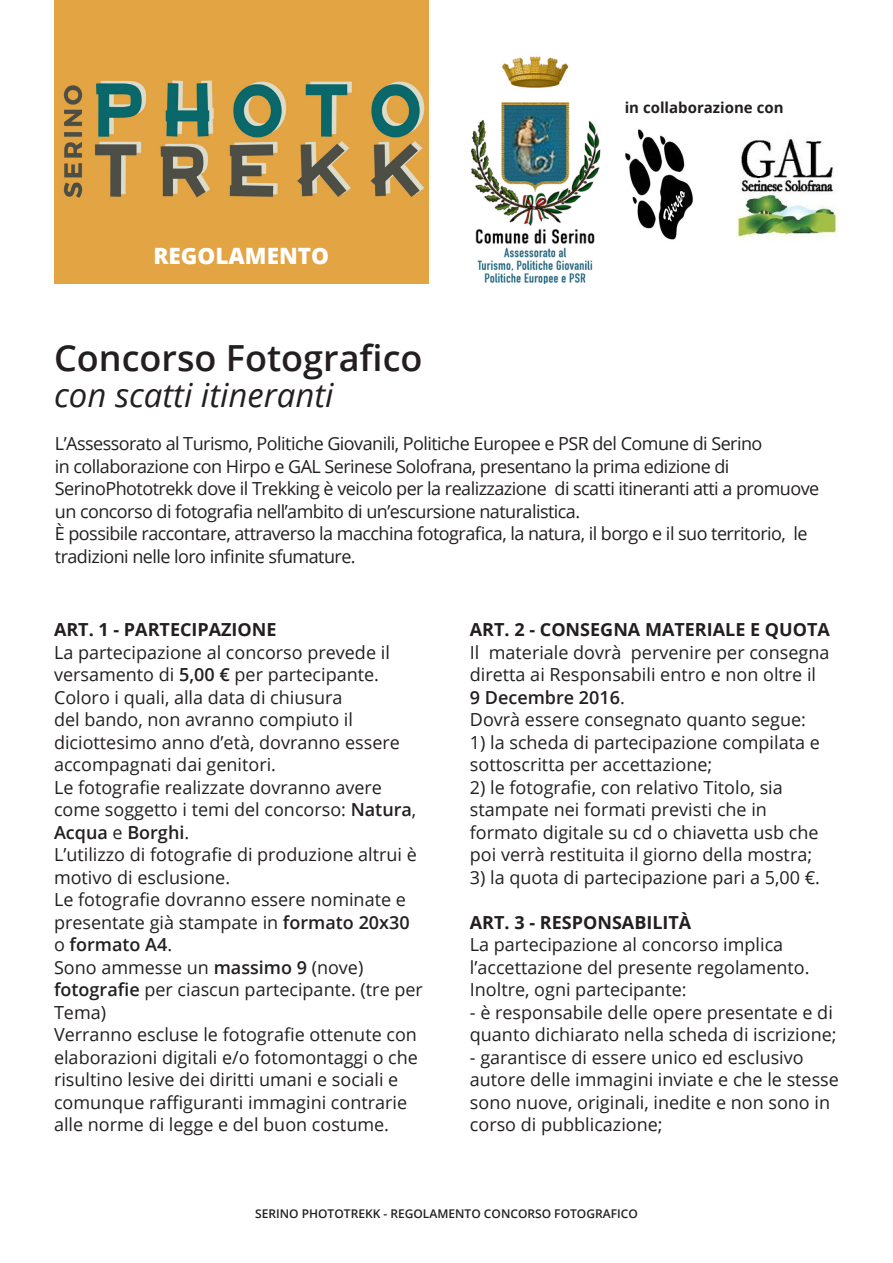
<style>
.page{position:relative;width:893px;height:1263px;background:#fff}
.page>*{position:absolute;margin:0;border:0;box-sizing:border-box;transform-origin:0 0}
.t1{font:600 36px "Open Sans";color:#231f20}
.t2{font:italic 33px "Open Sans";color:#231f20}
.t3{font:800 22.5px "Open Sans";color:#fff}
.t4{font:18px/22.5px "Open Sans";color:#231f20}
.t5{font:18px/22.5px "Open Sans";letter-spacing:-.03em;color:#231f20}
.t6{font:700 18px "Open Sans";color:#231f20}
.t7{font:600 18px "Open Sans";color:#231f20}
.t8{font:700 15px "Open Sans";color:#231f20}
.t9{font:600 12px "Open Sans";color:#231f20}
.s1{font-weight:600}
.s2{font-weight:400}
</style>
<div class="page">
<img style="left:470px;top:55px;width:131px;height:228px">
<img style="left:625px;top:129px;width:68px;height:111px">
<img style="left:736px;top:138px;width:102px;height:99px">
<div style="left:54px;top:0;width:375px;height:283px;background:#e3a443"></div>
<img style="left:63px;top:81px;width:362px;height:117px">
<p class="t3" style="left:153px;top:239px;width:177px">REGOLAMENTO</p>
<p class="t1" style="left:54px;top:334px;width:370px">Concorso Fotografico</p>
<p class="t2" style="left:54px;top:373px;width:281px">con scatti itineranti</p>
<p class="t8" style="left:625px;top:97px;width:160px">in collaborazione con</p>
<p class="t5" style="left:55px;top:432px;width:766px">L’Assessorato al Turismo, Politiche Giovanili, Politiche Europee e PSR del Comune di Serino<br>in collaborazione con Hirpo e GAL Serinese Solofrana, presentano la prima edizione di SerinoPhototrekk dove il Trekking è veicolo per la realizzazione di scatti itineranti atti a promuove un concorso di fotografia nell’ambito di un’escursione naturalistica.</p>
<p class="t5" style="left:55px;top:522px;width:754px">È possibile raccontare, attraverso la macchina fotografica, la natura, il borgo e il suo territorio, le tradizioni nelle loro infinite sfumature.</p>
<p class="t6" style="left:54px;top:617px;width:224px">ART. 1 - PARTECIPAZIONE</p>
<p class="t4" style="left:54px;top:640px;width:337px">La partecipazione al concorso prevede il versamento di <span class="s1">5,00 €</span> per partecipante.</p>
<p class="t4" style="left:54px;top:685px;width:347px">Coloro i quali, alla data di chiusura<br>del bando, non avranno compiuto il diciottesimo anno d’età, dovranno essere accompagnati dai genitori.</p>
<p class="t4" style="left:54px;top:775px;width:364px">Le fotografie realizzate dovranno avere come soggetto i temi del concorso: <span class="s1">Natura</span>,<br><span class="s1">Acqua</span> e <span class="s1">Borghi</span>.</p>
<p class="t4" style="left:54px;top:843px;width:364px">L’utilizzo di fotografie di produzione altrui è motivo di esclusione.</p>
<p class="t4" style="left:54px;top:888px;width:357px">Le fotografie dovranno essere nominate e presentate già stampate in <span class="s1">formato 20x30 </span>o <span class="s1">formato A4</span>.</p>
<p class="t4" style="left:54px;top:955px;width:370px">Sono ammesse un <span class="s1">massimo 9</span> (nove) <span class="s1">fotografie</span> per ciascun partecipante. (tre per<br>Tema)</p>
<p class="t4" style="left:54px;top:1023px;width:365px">Verranno escluse le fotografie ottenute con elaborazioni digitali e/o fotomontaggi o che risultino lesive dei diritti umani e sociali e comunque raffiguranti immagini contrarie alle norme di legge e del buon costume.</p>
<p class="t6" style="left:470px;top:617px;width:362px">ART. 2 - CONSEGNA MATERIALE E QUOTA</p>
<p class="t4" style="left:470px;top:640px;width:361px">Il materiale dovrà pervenire per consegna diretta ai Responsabili entro e non oltre il</p>
<p class="t7" style="left:470px;top:685px;width:156px">9 Decembre 2016<span class="s2">.</span></p>
<p class="t4" style="left:470px;top:708px;width:338px">Dovrà essere consegnato quanto segue:</p>
<p class="t4" style="left:470px;top:730px;width:351px">1) la scheda di partecipazione compilata e sottoscritta per accettazione;</p>
<p class="t4" style="left:470px;top:775px;width:350px">2) le fotografie, con relativo Titolo, sia stampate nei formati previsti che in formato digitale su cd o chiavetta usb che poi verrà restituita il giorno della mostra;</p>
<p class="t4" style="left:470px;top:865px;width:352px">3) la quota di partecipazione pari a 5,00 €.</p>
<p class="t6" style="left:470px;top:909px;width:223px">ART. 3 - RESPONSABILITÀ</p>
<p class="t4" style="left:470px;top:933px;width:341px">La partecipazione al concorso implica l’accettazione del presente regolamento.<br>Inoltre, ogni partecipante:</p>
<p class="t4" style="left:470px;top:1000px;width:368px">- è responsabile delle opere presentate e di quanto dichiarato nella scheda di iscrizione;</p>
<p class="t4" style="left:470px;top:1045px;width:371px">- garantisce di essere unico ed esclusivo autore delle immagini inviate e che le stesse sono nuove, originali, inedite e non sono in corso di pubblicazione;</p>
<p class="t9" style="left:255px;top:1205px;width:384px">SERINO PHOTOTREKK - REGOLAMENTO CONCORSO FOTOGRAFICO</p>
</div>
